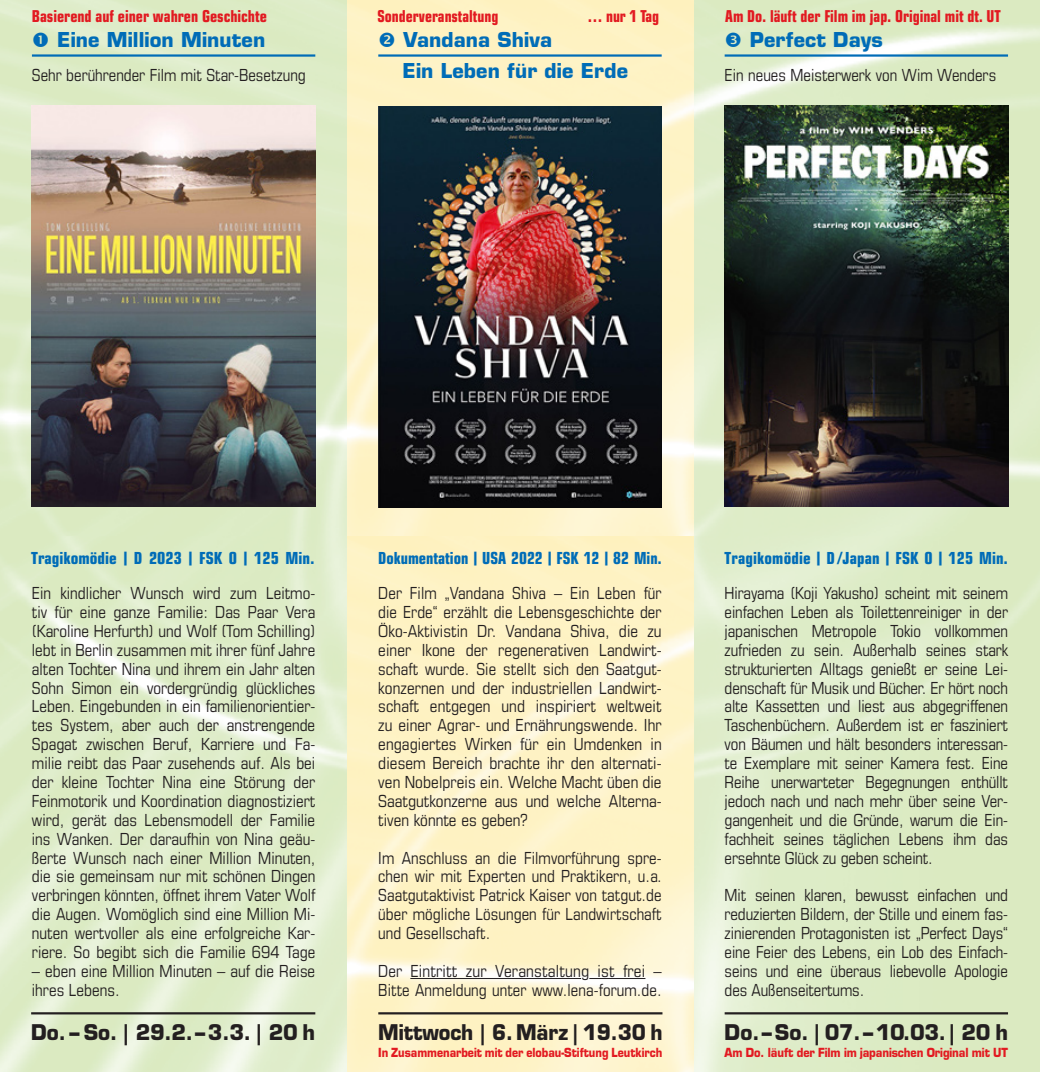
<style>
.page{position:relative;width:1040px;height:1072px;background:#fff}
.page>*{position:absolute;margin:0;border:0;box-sizing:border-box;transform-origin:0 0}
.t1{font:700 21.15px "Eurostile LT Std";letter-spacing:-.005em;color:#231f20;scale:.96 1}
.t2{font:700 21.15px "Eurostile LT Std";letter-spacing:-.005em;color:#231f20;scale:.93 1}
.t3{font:700 20.03px/31.3px "Eurostile LT Std";letter-spacing:.005em;color:#006cb7}
.t4{font:condensed 16.65px/18.9px "Eurostile LT Std";color:#231f20;text-align:justify}
.t5{font:700 condensed 16.65px "Eurostile LT Pro";letter-spacing:.005em;color:#006cb7}
.t6{font:700 condensed 16.65px "Eurostile LT Pro";letter-spacing:.005em;color:#006cb7;scale:.95 1}
.t7{font:700 condensed 16.43px "Eurostile LT Pro";color:#e21a21;scale:.93 1}
.t8{font:700 condensed 16.43px "Eurostile LT Pro";color:#e21a21;scale:.94 1}
.t9{font:700 condensed 16.43px "Eurostile LT Pro";color:#e21a21;scale:.92 1}
.t10{font:700 12.15px "Eurostile LT Std";letter-spacing:-.005em;color:#e21a21;scale:.89 1}
</style>
<div class="page">
<img style="left:0;top:0;width:1040px;height:1071px">
<img style="left:347px;top:0;width:346px;height:1071px">
<hr style="left:724px;top:54px;width:284px;height:3px;background:#006cb7">
<img style="left:724px;top:106px;width:284px;height:401px">
<hr style="left:32px;top:54px;width:283px;height:3px;background:#006cb7">
<img style="left:32px;top:106px;width:283px;height:401px">
<hr style="left:378px;top:54px;width:283px;height:3px;background:#006cb7">
<img style="left:378px;top:106px;width:283px;height:401px">
<hr style="left:378px;top:1012px;width:284px;height:2px;background:#231f20">
<hr style="left:724px;top:1012px;width:284px;height:2px;background:#231f20">
<hr style="left:410px;top:978px;width:171px;height:1px;background:#231f20">
<hr style="left:589px;top:978px;width:56px;height:1px;background:#231f20">
<hr style="left:31px;top:1012px;width:284px;height:2px;background:#231f20">
<svg style="left:726px;top:33px;width:15px;height:14px"></svg>
<svg style="left:34px;top:33px;width:14px;height:14px"></svg>
<svg style="left:380px;top:33px;width:14px;height:14px"></svg>
<p class="t8" style="left:32px;top:7px;width:251px">Basierend auf einer wahren Geschichte</p>
<p class="t9" style="left:377px;top:7px;width:133px">Sonderveranstaltung</p>
<p class="t9" style="left:587px;top:7px;width:79px">… nur 1 Tag</p>
<p class="t7" style="left:725px;top:7px;width:298px">Am Do. läuft der Film im jap. Original mit dt. UT</p>
<p class="t3" style="left:57px;top:24px;width:210px">Eine Million Minuten</p>
<p class="t4" style="left:32px;top:65px;width:275px">Sehr berührender Film mit Star-Besetzung</p>
<p class="t3" style="left:402px;top:24px;width:227px">Vandana Shiva<br>Ein Leben für die Erde</p>
<p class="t3" style="left:750px;top:24px;width:135px">Perfect Days</p>
<p class="t4" style="left:724px;top:65px;width:273px">Ein neues Meisterwerk von Wim Wenders</p>
<p class="t5" style="left:31px;top:548px;width:285px">Tragikomödie | D 2023 | FSK 0 | 125 Min.</p>
<p class="t6" style="left:378px;top:548px;width:300px">Dokumentation | USA 2022 | FSK 12 | 82 Min.</p>
<p class="t5" style="left:724px;top:548px;width:285px">Tragikomödie | D /Japan | FSK 0 | 125 Min.</p>
<p class="t4" style="left:32px;top:583px;width:285px">Ein kindlicher Wunsch wird zum Leitmo&shy;tiv für eine ganze Familie: Das Paar Vera (Karoline Herfurth) und Wolf (Tom Schilling) lebt in Berlin zusammen mit ihrer fünf Jahre alten Tochter Nina und ihrem ein Jahr alten Sohn Simon ein vordergründig glückliches Leben. Eingebunden in ein familienorientier&shy;tes System, aber auch der anstrengende Spagat zwischen Beruf, Karriere und Fa&shy;milie reibt das Paar zusehends auf. Als bei der kleine Tochter Nina eine Störung der Feinmotorik und Koordination diagnostiziert wird, gerät das Lebensmodell der Familie ins Wanken. Der daraufhin von Nina geäu&shy;ßerte Wunsch nach einer Million Minuten, die sie gemeinsam nur mit schönen Dingen verbringen könnten, öffnet ihrem Vater Wolf die Augen. Womöglich sind eine Million Mi&shy;nuten wertvoller als eine erfolgreiche Kar&shy;riere. So begibt sich die Familie 694 Tage</p>
<p class="t4" style="left:32px;top:961px;width:285px">– eben eine Million Minuten – auf die Reise ihres Lebens.</p>
<p class="t4" style="left:378px;top:583px;width:285px">Der Film „Vandana Shiva – Ein Leben für die Erde“ erzählt die Lebensgeschichte der Öko-Aktivistin Dr. Vandana Shiva, die zu einer Ikone der regenerativen Landwirt&shy;schaft wurde. Sie stellt sich den Saatgut&shy;konzernen und der industriellen Landwirt&shy;schaft entgegen und inspiriert weltweit zu einer Agrar- und Ernährungswende. Ihr engagiertes Wirken für ein Umdenken in diesem Bereich brachte ihr den alternati&shy;ven Nobelpreis ein. Welche Macht üben die Saatgutkonzerne aus und welche Alterna&shy;tiven könnte es geben?</p>
<p class="t4" style="left:378px;top:847px;width:285px">Im Anschluss an die Filmvorführung spre&shy;chen wir mit Experten und Praktikern, u.a.<br>Saatgutaktivist Patrick Kaiser von tatgut.de über mögliche Lösungen für Landwirtschaft und Gesellschaft.</p>
<p class="t4" style="left:378px;top:961px;width:285px">Der Eintritt zur Veranstaltung ist frei –<br>Bitte Anmeldung unter www.lena-forum.de.</p>
<p class="t4" style="left:724px;top:583px;width:285px">Hirayama (Koji Yakusho) scheint mit seinem einfachen Leben als Toilettenreiniger in der japanischen Metropole Tokio vollkommen zufrieden zu sein. Außerhalb seines stark strukturierten Alltags genießt er seine Lei&shy;denschaft für Musik und Bücher. Er hört noch alte Kassetten und liest aus abgegriffenen Taschenbüchern. Außerdem ist er fasziniert von Bäumen und hält besonders interessan&shy;te Exemplare mit seiner Kamera fest. Eine Reihe unerwarteter Begegnungen enthüllt jedoch nach und nach mehr über seine Ver&shy;gangenheit und die Gründe, warum die Ein&shy;fachheit seines täglichen Lebens ihm das ersehnte Glück zu geben scheint.</p>
<p class="t4" style="left:724px;top:885px;width:285px">Mit seinen klaren, bewusst einfachen und reduzierten Bildern, der Stille und einem fas&shy;zinierenden Protagonisten ist „Perfect Days“ eine Feier des Lebens, ein Lob des Einfach&shy;seins und eine überaus liebevolle Apologie des Außenseitertums.</p>
<p class="t1" style="left:31px;top:1018px;width:297px">Do. – So.| 29.2.–3.3.| 20 h</p>
<p class="t2" style="left:378px;top:1018px;width:307px">Mittwoch | 6. März |19.30 h</p>
<p class="t10" style="left:378px;top:1045px;width:321px">In Zusammenarbeit mit der elobau-Stiftung Leutkirch</p>
<p class="t1" style="left:724px;top:1018px;width:297px">Do. – So.|07.–10.03.| 20 h</p>
<p class="t10" style="left:724px;top:1045px;width:320px">Am Do. läuft der Film im japanischen Original mit UT</p>
</div>
